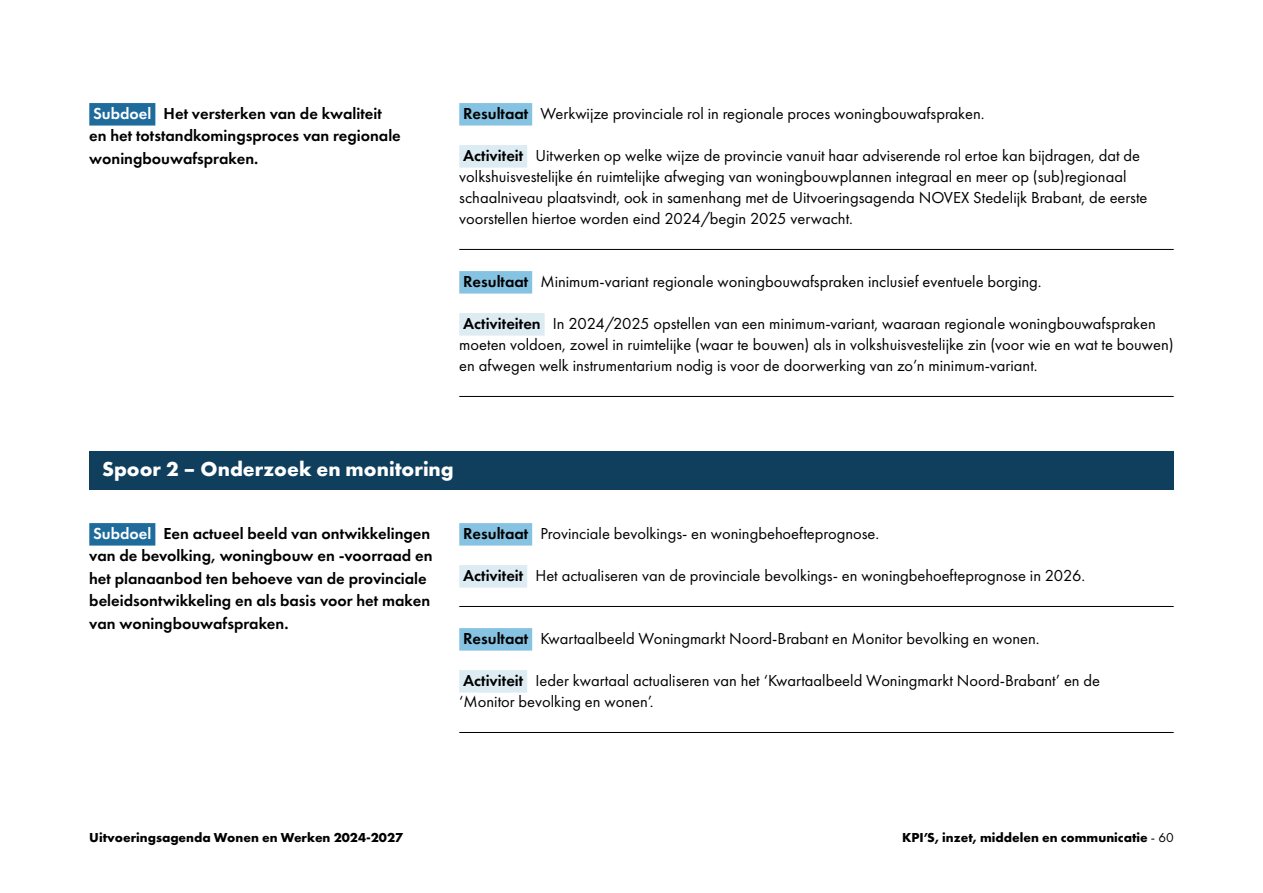
<style>
.page{position:relative;width:1263px;height:893px;background:#fff}
.page>*{position:absolute;margin:0;border:0;box-sizing:border-box;transform-origin:0 0}
.H2_Alineakop{font:700 21px "Futura PT";color:#fff}
.P_Platte_tekst_11_14pt{font:16.5px/21px "Futura PT";color:#000}
.P_Introtekst_11_15pt{font:600 16.5px/22.5px "Futura PT";color:#000}
.t1{font:700 13.5px "Futura PT";color:#000}
.s1{color:#fff}
.s2{font-weight:600}
.s3{font-weight:400}
</style>
<div class="page">
<div style="left:89px;top:103px;width:66px;height:23px;background:#1e6b9c"></div>
<div style="left:459px;top:103px;width:73px;height:23px;background:#86c3e3"></div>
<div style="left:459px;top:145px;width:68px;height:23px;background:#ddebf3"></div>
<hr style="left:459px;top:249px;width:715px;height:1px;background:#000">
<div style="left:459px;top:271px;width:73px;height:23px;background:#86c3e3"></div>
<div style="left:459px;top:313px;width:86px;height:23px;background:#ddebf3"></div>
<hr style="left:459px;top:396px;width:715px;height:1px;background:#000">
<div style="left:89px;top:523px;width:66px;height:23px;background:#1e6b9c"></div>
<div style="left:459px;top:523px;width:73px;height:23px;background:#86c3e3"></div>
<div style="left:459px;top:565px;width:68px;height:23px;background:#ddebf3"></div>
<hr style="left:459px;top:606px;width:715px;height:1px;background:#000">
<div style="left:459px;top:628px;width:73px;height:23px;background:#86c3e3"></div>
<div style="left:459px;top:670px;width:68px;height:23px;background:#ddebf3"></div>
<hr style="left:459px;top:732px;width:715px;height:1px;background:#000">
<div style="left:89px;top:452px;width:1085px;height:38px;background:#103f5e"></div>
<p class="P_Introtekst_11_15pt" style="left:89px;top:102px;width:313px"><span class="s1">Subdoel</span> Het versterken van de kwaliteit<br>en het totstandkomingsproces van regionale woningbouwafspraken.</p>
<p class="P_Platte_tekst_11_14pt" style="left:463px;top:103px;width:523px"><span class="s2">Resultaat</span> Werkwijze provinciale rol in regionale proces woningbouwafspraken.</p>
<p class="P_Platte_tekst_11_14pt" style="left:459px;top:145px;width:690px"><span class="s2">Activiteit</span> Uitwerken op welke wijze de provincie vanuit haar adviserende rol ertoe kan bijdragen, dat de volkshuisvestelijke én ruimtelijke afweging van woningbouwplannen integraal en meer op (sub)regionaal schaalniveau plaatsvindt, ook in samenhang met de Uitvoeringsagenda NOVEX Stedelijk Brabant, de eerste voorstellen hiertoe worden eind 2024/begin 2025 verwacht.</p>
<p class="P_Platte_tekst_11_14pt" style="left:463px;top:271px;width:580px"><span class="s2">Resultaat</span> Minimum-variant regionale woningbouwafspraken inclusief eventuele borging.</p>
<p class="P_Platte_tekst_11_14pt" style="left:459px;top:313px;width:716px"><span class="s2">Activiteiten</span> In 2024/2025 opstellen van een minimum-variant, waaraan regionale woningbouwafspraken moeten voldoen, zowel in ruimtelijke (waar te bouwen) als in volkshuisvestelijke zin (voor wie en wat te bouwen) en afwegen welk instrumentarium nodig is voor de doorwerking van zo’n minimum-variant.</p>
<h2 class="H2_Alineakop" style="left:102px;top:455px;width:353px">Spoor 2 – Onderzoek en monitoring</h2>
<p class="P_Introtekst_11_15pt" style="left:89px;top:522px;width:345px"><span class="s1">Subdoel</span> Een actueel beeld van ontwikkelingen van de bevolking, woningbouw en -voorraad en het planaanbod ten behoeve van de provinciale beleidsontwikkeling en als basis voor het maken van woningbouwafspraken.</p>
<p class="P_Platte_tekst_11_14pt" style="left:463px;top:523px;width:418px"><span class="s2">Resultaat</span> Provinciale bevolkings- en woningbehoefteprognose.</p>
<p class="P_Platte_tekst_11_14pt" style="left:463px;top:565px;width:623px"><span class="s2">Activiteit</span> Het actualiseren van de provinciale bevolkings- en woningbehoefteprognose in 2026.</p>
<p class="P_Platte_tekst_11_14pt" style="left:463px;top:628px;width:578px"><span class="s2">Resultaat</span> Kwartaalbeeld Woningmarkt Noord-Brabant en Monitor bevolking en wonen.</p>
<p class="P_Platte_tekst_11_14pt" style="left:459px;top:670px;width:642px"><span class="s2">Activiteit</span> Ieder kwartaal actualiseren van het ‘Kwartaalbeeld Woningmarkt Noord-Brabant’ en de ‘Monitor bevolking en wonen’.</p>
<p class="t1" style="left:89px;top:828px;width:315px">Uitvoeringsagenda Wonen en Werken 2024-2027</p>
<p class="t1" style="left:902px;top:829px;width:273px">KPI’S, inzet, middelen en communicatie <span class="s3">- 60</span></p>
</div>
